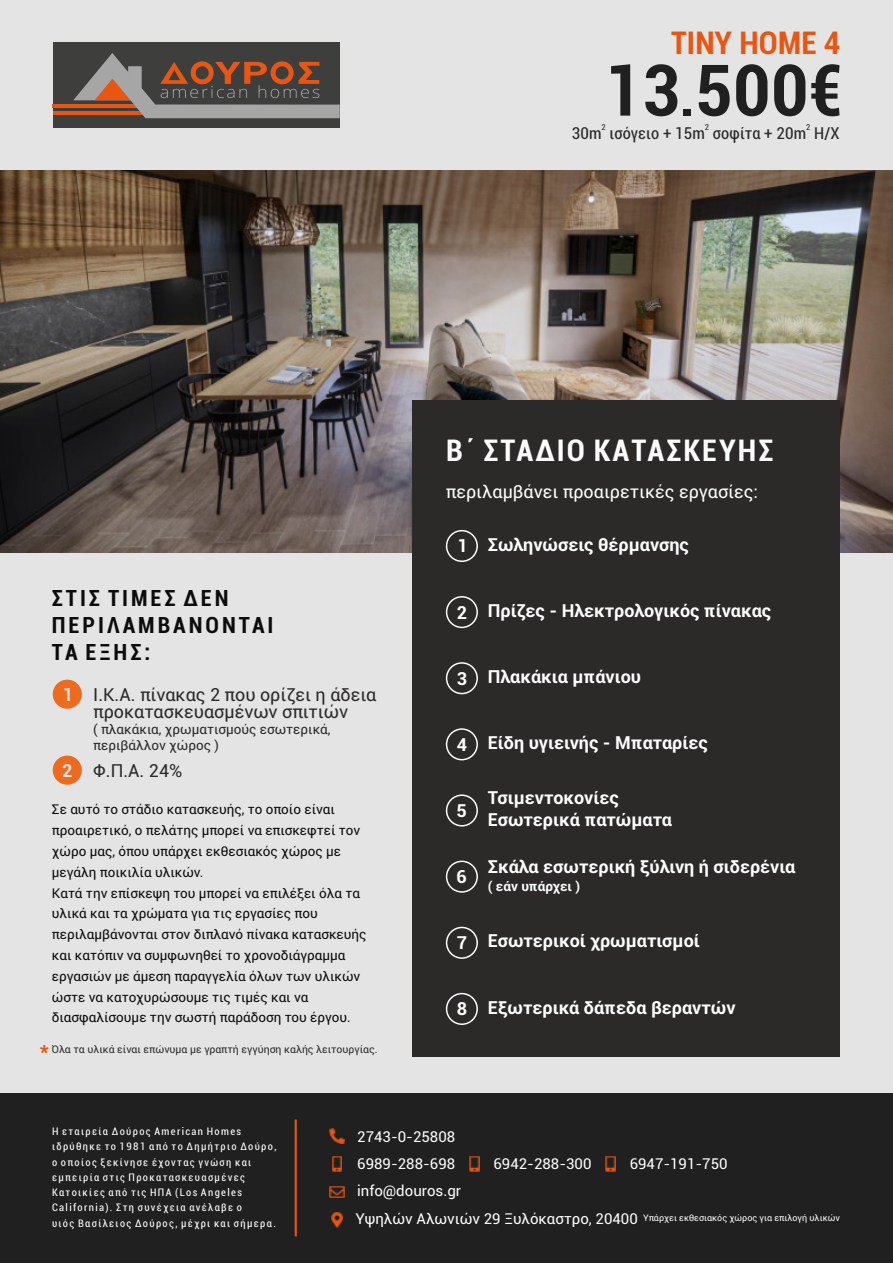
<style>
.page{position:relative;width:893px;height:1263px;background:#e4e4e4}
.page>*{position:absolute;margin:0;border:0;box-sizing:border-box;transform-origin:0 0}
.t1{font:700 condensed 71.25px "Roboto";color:#202020}
.t2{font:700 condensed 31.5px "Roboto";letter-spacing:.01em;color:#e75612}
.t3{font:700 condensed 30.15px "Roboto";letter-spacing:.07em;color:#fefefe}
.t4{font:24.6px "Roboto";color:#e75612}
.t5{font:700 condensed 22.5px/27px "Roboto";letter-spacing:.135em;color:#0c0c0c}
.t6{font:700 18px/22.2px "Roboto";color:#fefefe}
.t7{font:18px/17.7px "Roboto";color:#2b2a29}
.t8{font:18px "Roboto";color:#fefefe}
.t9{font:700 18px "Roboto";color:#e4e4e4}
.t10{font:condensed 16.5px "Roboto";letter-spacing:.005em;color:#2b2a29}
.t11{font:15px/27.3px "Roboto";color:#fefefe}
.t12{font:13.5px/20.9px "Roboto";color:#0c0c0c}
.t13{font:13.5px/16.2px "Roboto";color:#2b2a29}
.t14{font:700 13.5px "Roboto";color:#fefefe}
.t15{font:condensed 10.5px/15.3px "Roboto";letter-spacing:.13em;color:#fefefe}
.t16{font:10.5px "Roboto";color:#2b2a29}
.t17{font:9px "Roboto";color:#fefefe}
.t18{font:condensed 8.25px "Roboto";color:#2b2a29}
.s1{font-size:54px}
.s2{font-size:15px}
</style>
<div class="page">
<img style="left:0;top:170px;width:893px;height:383px">
<div style="left:0;top:1093px;width:893px;height:170px;background:#202020"></div>
<hr style="left:295px;top:1119px;width:2px;height:117px;background:#e75612">
<img style="left:330px;top:1129px;width:15px;height:15px">
<img style="left:332px;top:1156px;width:10px;height:15px">
<img style="left:330px;top:1186px;width:15px;height:12px">
<img style="left:332px;top:1212px;width:11px;height:15px">
<img style="left:470px;top:1156px;width:9px;height:15px">
<img style="left:606px;top:1156px;width:9px;height:15px">
<div style="left:412px;top:400px;width:427px;height:657px;background:#2b2a29"></div>
<div style="left:446px;top:530px;width:32px;height:32px;border:1px solid #fefefe;border-radius:50%"></div>
<div style="left:446px;top:596px;width:32px;height:32px;border:1px solid #fefefe;border-radius:50%"></div>
<div style="left:446px;top:662px;width:32px;height:32px;border:1px solid #fefefe;border-radius:50%"></div>
<div style="left:446px;top:860px;width:32px;height:33px;border:1px solid #fefefe;border-radius:50%"></div>
<div style="left:446px;top:927px;width:32px;height:32px;border:1px solid #fefefe;border-radius:50%"></div>
<div style="left:446px;top:993px;width:32px;height:32px;border:1px solid #fefefe;border-radius:50%"></div>
<div style="left:446px;top:794px;width:32px;height:32px;border:1px solid #fefefe;border-radius:50%"></div>
<div style="left:446px;top:728px;width:32px;height:32px;border:1px solid #fefefe;border-radius:50%"></div>
<div style="left:51px;top:678px;width:32px;height:32px;background:#ec6b1e;border:1px solid #e4e4e4;border-radius:50%"></div>
<div style="left:51px;top:754px;width:32px;height:32px;background:#ec6b1e;border:1px solid #e4e4e4;border-radius:50%"></div>
<div style="left:53px;top:43px;width:287px;height:85px;background:#3e3e3d"></div>
<hr style="left:53px;top:104px;width:94px;height:3px;background:#e75612">
<hr style="left:53px;top:111px;width:106px;height:3px;background:#e75612">
<svg style="left:73px;top:53px;width:267px;height:65px"></svg>
<h2 class="t2" style="left:671px;top:30px;width:171px">ΤΙΝΥ HOME 4</h2>
<h1 class="t1" style="left:604px;top:62px;width:240px">13<span class="s1">.</span>500€</h1>
<p class="t18" style="left:602px;top:124px;width:6px">2</p>
<p class="t18" style="left:705px;top:124px;width:6px">2</p>
<p class="t18" style="left:806px;top:124px;width:6px">2</p>
<p class="t10" style="left:572px;top:126px;width:269px">30m ισόγειο + 15m σοφίτα + 20m Η/Χ</p>
<h3 class="t3" style="left:446px;top:439px;width:329px">Β΄ ΣΤΑΔΙΟ ΚΑΤΑΣΚΕΥΗΣ</h3>
<h3 class="t8" style="left:446px;top:485px;width:314px">περιλαμβάνει προαιρετικές εργασίες:</h3>
<h3 class="t5" style="left:52px;top:587px;width:223px">ΣΤΙΣ ΤΙΜΕΣ ΔΕΝ<br>ΠΕΡΙΛΑΜΒΑΝΟΝΤΑΙ<br>ΤΑ ΕΞΗΣ:</h3>
<h3 class="t7" style="left:93px;top:687px;width:285px">Ι.Κ.Α. πίνακας 2 που ορίζει η άδεια προκατασκευασμένων σπιτιών</h3>
<p class="t13" style="left:93px;top:723px;width:239px">( πλακάκια, χρωματισμούς εσωτερικά, περιβάλλον χώρος )</p>
<h3 class="t7" style="left:93px;top:763px;width:91px">Φ.Π.Α. 24%</h3>
<h3 class="t9" style="left:63px;top:687px;width:12px">1</h3>
<h3 class="t9" style="left:62px;top:763px;width:12px">2</h3>
<p class="t12" style="left:52px;top:800px;width:316px">Σε αυτό το στάδιο κατασκευής, το οποίο είναι προαιρετικό, ο πελάτης μπορεί να επισκεφτεί τον χώρο μας, όπου υπάρχει εκθεσιακός χώρος με μεγάλη ποικιλία υλικών.<br>Κατά την επίσκεψη του μπορεί να επιλέξει όλα τα υλικά και τα χρώματα για τις εργασίες που περιλαμβάνονται στον διπλανό πίνακα κατασκευής και κατόπιν να συμφωνηθεί το χρονοδιάγραμμα εργασιών με άμεση παραγγελία όλων των υλικών ώστε να κατοχυρώσουμε τις τιμές και να διασφαλίσουμε την σωστή παράδοση του έργου.</p>
<h3 class="t4" style="left:39px;top:1040px;width:12px">*</h3>
<p class="t16" style="left:52px;top:1045px;width:327px">Όλα τα υλικά είναι επώνυμα με γραπτή εγγύηση καλής λειτουργίας.</p>
<h3 class="t6" style="left:457px;top:537px;width:12px">1</h3>
<h3 class="t6" style="left:488px;top:535px;width:202px">Σωληνώσεις θέρμανσης</h3>
<h3 class="t6" style="left:457px;top:603px;width:12px">2</h3>
<h3 class="t6" style="left:488px;top:601px;width:285px">Πρίζες - Ηλεκτρολογικός πίνακας</h3>
<h3 class="t6" style="left:457px;top:669px;width:12px">3</h3>
<h3 class="t6" style="left:488px;top:667px;width:155px">Πλακάκια μπάνιου</h3>
<h3 class="t6" style="left:457px;top:735px;width:12px">4</h3>
<h3 class="t6" style="left:488px;top:733px;width:221px">Είδη υγιεινής - Μπαταρίες</h3>
<h3 class="t6" style="left:457px;top:801px;width:12px">5</h3>
<h3 class="t6" style="left:488px;top:788px;width:186px">Τσιμεντοκονίες<br>Εσωτερικά πατώματα</h3>
<h3 class="t6" style="left:457px;top:867px;width:12px">6</h3>
<h3 class="t6" style="left:488px;top:857px;width:309px">Σκάλα εσωτερική ξύλινη ή σιδερένια</h3>
<p class="t14" style="left:488px;top:880px;width:94px">( εάν υπάρχει )</p>
<h3 class="t6" style="left:457px;top:933px;width:12px">7</h3>
<h3 class="t6" style="left:488px;top:932px;width:213px">Εσωτερικοί χρωματισμοί</h3>
<h3 class="t6" style="left:457px;top:1000px;width:12px">8</h3>
<h3 class="t6" style="left:488px;top:998px;width:249px">Εξωτερικά δάπεδα βεραντών</h3>
<p class="t15" style="left:52px;top:1125px;width:226px">Η εταιρεία Δούρος American Homes ιδρύθηκε το 1981 από το Δημήτριο Δούρο, ο οποίος ξεκίνησε έχοντας γνώση και εμπειρία στις Προκατασκευασμένες Κατοικίες από τις ΗΠΑ (Los Angeles California). Στη συνέχεια ανέλαβε ο<br>υιός Βασίλειος Δούρος, μέχρι και σήμερα.</p>
<p class="t11" style="left:357px;top:1124px;width:99px">2743-0-25808<br>6989-288-698</p>
<p class="t11" style="left:493px;top:1151px;width:99px">6942-288-300</p>
<p class="t11" style="left:630px;top:1151px;width:99px">6947-191-750</p>
<p class="t11" style="left:357px;top:1179px;width:106px">info@douros.gr</p>
<p class="t17" style="left:356px;top:1214px;width:486px"><span class="s2">Υψηλών Αλωνιών 29 Ξυλόκαστρο, 20400</span> Υπάρχει εκθεσιακός χώρος για επιλογή υλικών</p>
</div>
